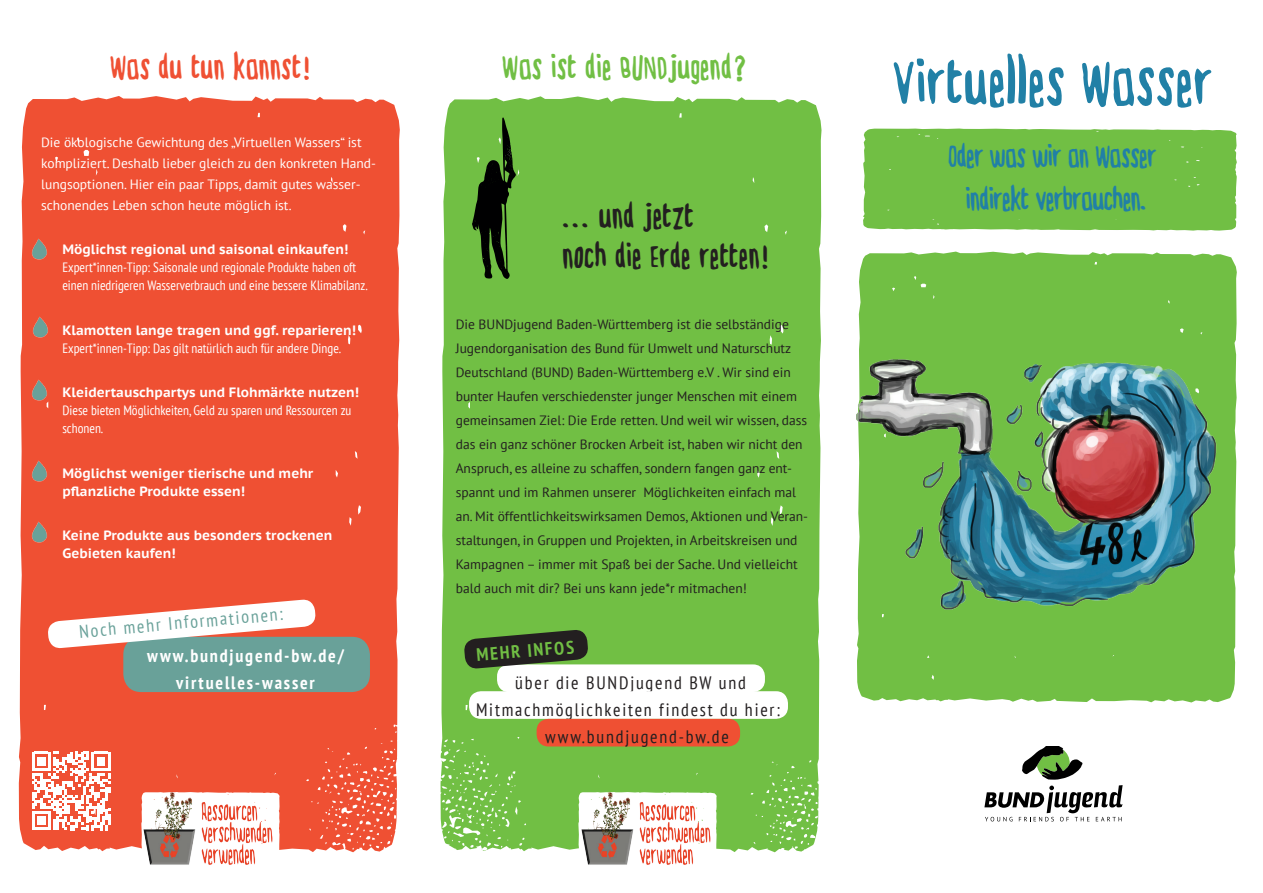
<style>
.page{position:relative;width:1263px;height:893px;background:#fff}
.page>*{position:absolute;margin:0;border:0;box-sizing:border-box;transform-origin:0 0}
.t1{font:500 72px "BUN Djugendmarker";letter-spacing:.025em;color:#2180a6}
.t2{font:500 39.45px/40.5px "BUN Djugendmarker";letter-spacing:.025em;color:#231f20}
.t3{font:500 39px "BUN Djugendmarker";letter-spacing:.025em;color:#71bf44}
.t4{font:500 39px "BUN Djugendmarker";letter-spacing:.025em;color:#ef5033}
.t5{font:500 36px/43.2px "BUN Djugendmarker";color:#2180a6;text-align:center}
.t6{font:condensed 18px "PT Sans";letter-spacing:.1em;color:#231f20}
.t7{font:700 condensed 18px/27px "PT Sans";letter-spacing:.1em;color:#fff;text-align:center}
.t8{font:condensed 18px "PT Sans";color:#69a199}
.t9{font:700 condensed 18px "PT Sans";color:#71bf44}
.t10{font:13.5px/24px "PT Sans";color:#231f20}
.t11{font:condensed 13.5px/18px "PT Sans";color:#fff}
.t12{font:700 13.5px/18px "PT Sans Caption";color:#fff}
.t13{font:13.5px/21px "PT Sans";color:#fff}
</style>
<div class="page">
<div style="left:19px;top:96px;width:381px;height:756px;background:#ef5033"></div>
<div style="left:441px;top:96px;width:380px;height:756px;background:#71bf44"></div>
<div style="left:123px;top:637px;width:247px;height:55px;background:#69a199;border-radius:18px"></div>
<div style="left:863px;top:129px;width:374px;height:102px;background:#71bf44"></div>
<svg style="left:984px;top:746px;width:139px;height:75px"></svg>
<svg style="left:578px;top:792px;width:139px;height:60px"></svg>
<img style="left:580px;top:792px;width:134px;height:73px">
<svg style="left:306px;top:724px;width:220px;height:129px"></svg>
<svg style="left:857px;top:252px;width:380px;height:450px;fill:#71bf44"></svg>
<svg style="left:472px;top:117px;width:44px;height:162px"></svg>
<div style="left:497px;top:664px;width:268px;height:28px;background:#fff;border-radius:12px"></div>
<div style="left:469px;top:691px;width:319px;height:28px;background:#fff;border-radius:12px"></div>
<div style="left:537px;top:719px;width:203px;height:27px;background:#ef5033;border-radius:12px"></div>
<svg style="left:141px;top:792px;width:139px;height:60px"></svg>
<img style="left:142px;top:792px;width:134px;height:73px">
<svg style="left:750px;top:738px;width:71px;height:115px"></svg>
<img style="left:857px;top:300px;width:371px;height:384px">
<img style="left:30px;top:316px;width:21px;height:22px">
<img style="left:30px;top:238px;width:20px;height:21px">
<img style="left:29px;top:379px;width:21px;height:21px">
<img style="left:29px;top:460px;width:21px;height:21px">
<svg style="left:47px;top:599px;width:269px;height:50px"></svg>
<svg style="left:32px;top:752px;width:79px;height:78px"></svg>
<img style="left:29px;top:522px;width:21px;height:21px">
<svg style="left:463px;top:629px;width:126px;height:40px"></svg>
<h3 class="t4" style="left:110px;top:49px;width:202px">Was du tun kannst!</h3>
<h3 class="t3" style="left:502px;top:49px;width:245px">Was ist die BUNDjugend?</h3>
<p class="t13" style="left:41px;top:131px;width:336px">Die ökologische Gewichtung des „Virtuellen Wassers“ ist kompliziert. Deshalb lieber gleich zu den konkreten Hand&shy;lungsoptionen. Hier ein paar Tipps, damit gutes wasser&shy;schonendes Leben schon heute möglich ist.</p>
<p class="t12" style="left:62px;top:240px;width:287px">Möglichst regional und saisonal einkaufen!</p>
<p class="t11" style="left:62px;top:258px;width:307px">Expert*innen-Tipp: Saisonale und regionale Produkte haben oft einen niedrigeren Wasserverbrauch und eine bessere Klimabilanz.</p>
<p class="t12" style="left:62px;top:321px;width:295px">Klamotten lange tragen und ggf. reparieren!</p>
<p class="t11" style="left:62px;top:339px;width:280px">Expert*innen-Tipp: Das gilt natürlich auch für andere Dinge.</p>
<p class="t12" style="left:62px;top:383px;width:298px">Kleidertauschpartys und Flohmärkte nutzen!</p>
<p class="t11" style="left:62px;top:401px;width:290px">Diese bieten Möglichkeiten, Geld zu sparen und Ressourcen zu schonen.</p>
<p class="t12" style="left:62px;top:464px;width:253px">Möglichst weniger tierische und mehr pflanzliche Produkte essen!</p>
<p class="t12" style="left:62px;top:526px;width:272px">Keine Produkte aus besonders trockenen<br>Gebieten kaufen!</p>
<h3 class="t8" style="left:78px;top:620px;width:206px;rotate:-5deg">Noch mehr Informationen:</h3>
<h3 class="t7" style="left:147px;top:641px;width:198px">www.bundjugend-bw.de/ virtuelles-wasser</h3>
<h2 class="t2" style="left:563px;top:197px;width:208px">… und jetzt<br>noch die Erde retten!</h2>
<p class="t10" style="left:456px;top:312px;width:354px">Die BUNDjugend Baden-Württemberg ist die selbständige Jugendorganisation des Bund für Umwelt und Naturschutz Deutschland (BUND) Baden-Württemberg e.V . Wir sind ein bunter Haufen verschiedenster junger Menschen mit einem gemeinsamen Ziel: Die Erde retten. Und weil wir wissen, dass das ein ganz schöner Brocken Arbeit ist, haben wir nicht den Anspruch, es alleine zu schaffen, sondern fangen ganz ent&shy;spannt und im Rahmen unserer Möglichkeiten einfach mal an. Mit öffentlichkeitswirksamen Demos, Aktionen und Veran&shy;staltungen, in Gruppen und Projekten, in Arbeitskreisen und Kampagnen – immer mit Spaß bei der Sache. Und vielleicht bald auch mit dir? Bei uns kann jede*r mitmachen!</p>
<h3 class="t9" style="left:476px;top:643px;width:99px;rotate:-5deg">MEHR INFOS</h3>
<h3 class="t6" style="left:515px;top:671px;width:232px">über die BUNDjugend BW und</h3>
<h3 class="t6" style="left:476px;top:698px;width:306px">Mitmachmöglichkeiten findest du hier:</h3>
<h3 class="t6" style="left:545px;top:725px;width:185px">www.bundjugend-bw.de</h3>
<h1 class="t1" style="left:893px;top:50px;width:321px">Virtuelles Wasser</h1>
<h3 class="t5" style="left:949px;top:136px;width:209px">Oder was wir an Wasser indirekt verbrauchen.</h3>
</div>
